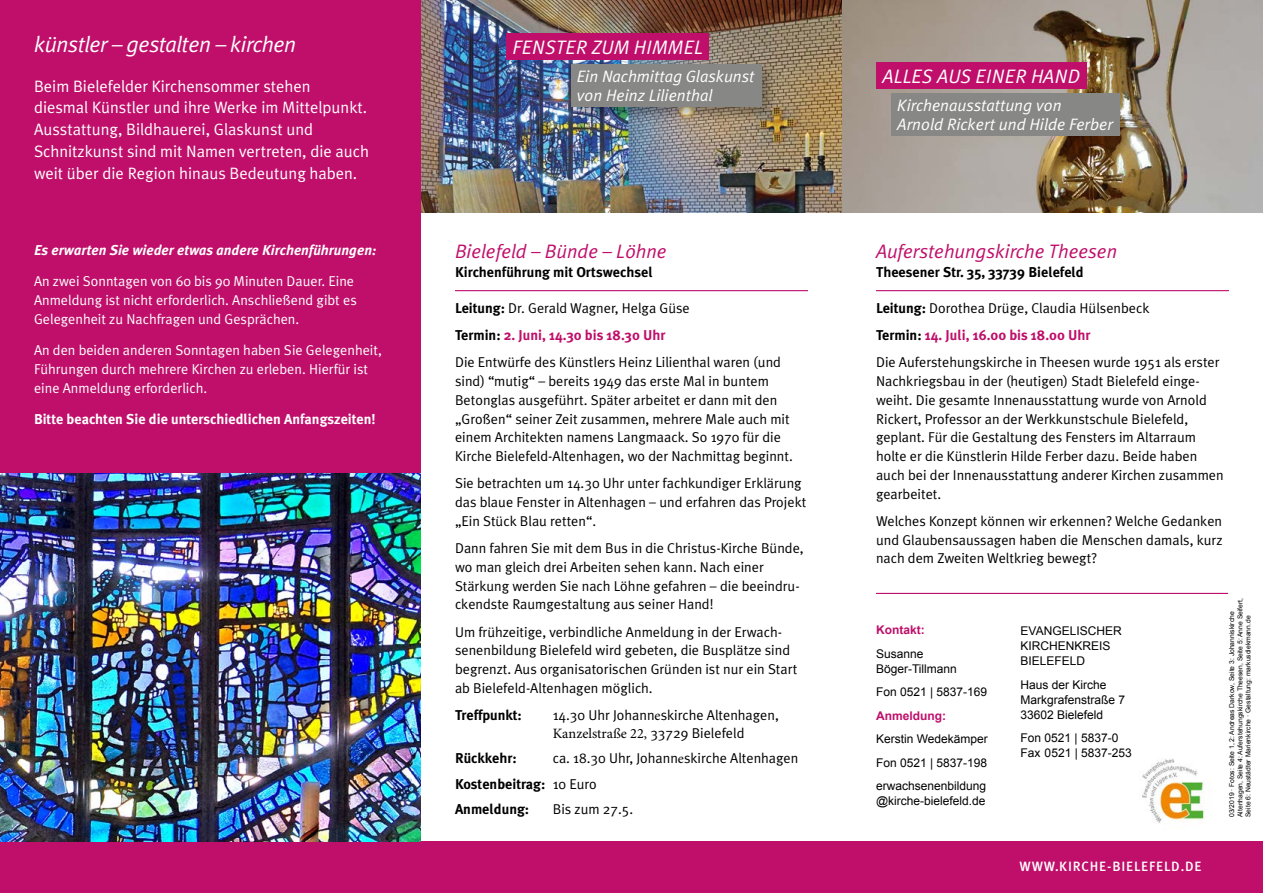
<style>
.page{position:relative;width:1263px;height:893px;background:#fff}
.page>*{position:absolute;margin:0;border:0;box-sizing:border-box;transform-origin:0 0}
.t1{font:italic 22.35px "Meta Plus Normal";letter-spacing:-.02em;color:#fff}
.t2{font:italic 19.5px "Meta Plus Normal";color:#bf0f6a}
.t3{font:italic 19.5px "Meta Plus Normal";letter-spacing:.015em;color:#fff}
.t4{font:16.5px/21.8px "Meta Plus Normal";color:#fff}
.t5{font:italic 16.5px/19.8px "Meta Plus Normal";color:#fff}
.t6{font:14.25px/18.8px "Meta Plus Normal";color:#000}
.t7{font:14.25px/18.8px "Meta Plus Normal";color:#fff}
.t8{font:700 14.25px/24.8px "Meta Plus";color:#000}
.t9{font:700 14.25px "Meta Plus";color:#bf0f6a}
.t10{font:700 14.25px "Meta Plus";color:#fff}
.t11{font:italic 700 14.25px "Meta Plus";color:#fff}
.t12{font:14.25px "Minion Pro";color:#000}
.t13{font:500 13.5px "Meta Plus";letter-spacing:.06em;color:#fff}
.t14{font:12px/15px "Arial";color:#000}
.t15{font:700 12px "Arial";color:#bf0f6a}
.t16{font:6.75px/8.1px "Arial";color:#000}
.s1{font-family:"Meta Plus";font-weight:700}
.s2{color:#000}
.s3{font-family:"Minion Pro"}
.s4{font-family:"Meta Plus Normal"}
.s5{font-family:"Meta Plus Normal";font-weight:400}
</style>
<div class="page">
<img style="left:1142px;top:759px;width:63px;height:69px">
<img style="left:421px;top:0;width:842px;height:213px">
<div style="left:0;top:0;width:421px;height:854px;background:#bf0f6a"></div>
<div style="left:0;top:842px;width:1263px;height:51px;background:#bf0f6a"></div>
<div style="left:876px;top:62px;width:210px;height:27px;background:#bf0f6a"></div>
<div style="left:892px;top:93px;width:228px;height:43px;background:#878786"></div>
<div style="left:506px;top:33px;width:203px;height:27px;background:#bf0f6a"></div>
<div style="left:568px;top:61px;width:209px;height:61px;background:#000;opacity:.3"></div>
<div style="left:571px;top:64px;width:191px;height:43px;background:#878786"></div>
<img style="left:0;top:473px;width:421px;height:369px">
<hr style="left:455px;top:290px;width:353px;height:1px;background:#bf0f6a">
<hr style="left:876px;top:290px;width:353px;height:1px;background:#bf0f6a">
<hr style="left:876px;top:593px;width:352px;height:1px;background:#bf0f6a">
<h1 class="t1" style="left:34px;top:31px;width:264px">künstler – gestalten – kirchen</h1>
<p class="t4" style="left:34px;top:75px;width:337px">Beim Bielefelder Kirchensommer stehen diesmal Künstler und ihre Werke im Mittelpunkt.<br>Ausstattung, Bildhauerei, Glaskunst und Schnitzkunst sind mit Namen vertreten, die auch weit über die Region hinaus Bedeutung haben.</p>
<p class="t11" style="left:34px;top:241px;width:344px">Es erwarten Sie wieder etwas andere Kirchenführungen:</p>
<p class="t7" style="left:34px;top:272px;width:324px">An zwei Sonntagen von 60 bis 90 Minuten Dauer. Eine<br>Anmeldung ist nicht erforderlich. Anschließend gibt es<br>Gelegenheit zu Nachfragen und Gesprächen.</p>
<p class="t7" style="left:34px;top:341px;width:349px">An den beiden anderen Sonntagen haben Sie Gelegenheit,<br>Führungen durch mehrere Kirchen zu erleben. Hierfür ist eine Anmeldung erforderlich.</p>
<p class="t10" style="left:34px;top:411px;width:343px">Bitte beachten Sie die unterschiedlichen Anfangszeiten!</p>
<h2 class="t3" style="left:513px;top:36px;width:192px">FENSTER ZUM HIMMEL</h2>
<p class="t5" style="left:577px;top:66px;width:179px">Ein Nachmittag Glaskunst von Heinz Lilienthal</p>
<h2 class="t2" style="left:455px;top:240px;width:213px">Bielefeld – Bünde – Löhne</h2>
<p class="t8" style="left:455px;top:260px;width:199px">Kirchenführung mit Ortswechsel</p>
<p class="t6" style="left:455px;top:298px;width:236px"><span class="s1">Leitung:</span> Dr. Gerald Wagner, Helga Güse</p>
<p class="t9" style="left:455px;top:327px;width:212px"><span class="s2">Termin:</span> 2. Juni, 14.30 bis 18.30 Uhr</p>
<p class="t6" style="left:455px;top:353px;width:339px">Die Entwürfe des Künstlers Heinz Lilienthal waren (und sind) “mutig“ – bereits 1949 das erste Mal in buntem Betonglas ausgeführt. Später arbeitet er dann mit den „Großen“ seiner Zeit zusammen, mehrere Male auch mit einem Architekten namens Langmaack. So 1970 für die Kirche Bielefeld-Altenhagen, wo der Nachmittag beginnt.</p>
<p class="t6" style="left:455px;top:474px;width:353px">Sie betrachten um 14.30 Uhr unter fachkundiger Erklärung das blaue Fenster in Altenhagen – und erfahren das Projekt „Ein Stück Blau retten“.</p>
<p class="t6" style="left:455px;top:539px;width:350px">Dann fahren Sie mit dem Bus in die Christus-Kirche Bünde, wo man gleich drei Arbeiten sehen kann. Nach einer Stärkung werden Sie nach Löhne gefahren – die beeindru&shy;ckendste Raumgestaltung aus seiner Hand!</p>
<p class="t6" style="left:455px;top:622px;width:344px">Um frühzeitige, verbindliche Anmeldung in der Erwach&shy;senenbildung Bielefeld wird gebeten, die Busplätze sind begrenzt. Aus organisatorischen Gründen ist nur ein Start ab Bielefeld-Altenhagen möglich.</p>
<p class="t8" style="left:455px;top:703px;width:68px">Treffpunkt:</p>
<p class="t6" style="left:553px;top:705px;width:228px">14.30 Uhr Johann<span class="s3">e</span>skirche Altenhagen,</p>
<p class="t12" style="left:553px;top:724px;width:193px">Kanzelstraße 22, <span class="s4">33729 Bielefeld</span></p>
<p class="t8" style="left:455px;top:746px;width:63px">Rückkehr:</p>
<p class="t6" style="left:553px;top:749px;width:247px">ca. 18.30 Uhr, Johann<span class="s3">e</span>skirche Altenhagen</p>
<p class="t8" style="left:455px;top:771px;width:143px">Kostenbeitrag: <span class="s5">10 Euro<br></span>Anmeldung:</p>
<p class="t6" style="left:553px;top:799px;width:82px">Bis zum 27.5.</p>
<h2 class="t3" style="left:882px;top:65px;width:199px">ALLES AUS EINER HAND</h2>
<p class="t5" style="left:897px;top:95px;width:217px">Kirchenausstattung von<br>Arnold Rickert und Hilde Ferber</p>
<h2 class="t2" style="left:876px;top:240px;width:243px">Auferstehungskirche Theesen</h2>
<p class="t8" style="left:876px;top:260px;width:209px">Theesener Str. 35, 33739 Bielefeld</p>
<p class="t6" style="left:876px;top:298px;width:275px"><span class="s1">Leitung:</span> Dorothea Drüge, Claudia Hülsenbeck</p>
<p class="t9" style="left:876px;top:327px;width:216px"><span class="s2">Termin:</span> 14. Juli, 16.00 bis 18.00 Uhr</p>
<p class="t6" style="left:876px;top:353px;width:349px">Die Auferstehungskirche in Theesen wurde 1951 als erster Nachkriegsbau in der (heutigen) Stadt Bielefeld einge&shy;weiht. Die gesamte Innenausstattung wurde von Arnold Rickert, Professor an der Werkkunstschule Bielefeld, geplant. Für die Gestaltung des Fensters im Altarraum holte er die Künstlerin Hilde Ferber dazu. Beide haben auch bei der Innenausstattung anderer Kirchen zusammen gearbeitet.</p>
<p class="t6" style="left:876px;top:511px;width:348px;text-align:justify">Welches Konzept können wir erkennen? Welche Gedanken und Glaubensaussagen haben die Menschen damals, kurz nach dem Zweiten Weltkrieg bewegt?</p>
<p class="t15" style="left:876px;top:622px;width:50px">Kontakt:</p>
<p class="t14" style="left:876px;top:646px;width:82px">Susanne<br>Böger-Tillmann</p>
<p class="t14" style="left:876px;top:685px;width:113px">Fon 0521 | 5837-169</p>
<p class="t15" style="left:876px;top:708px;width:71px">Anmeldung:</p>
<p class="t14" style="left:876px;top:727px;width:113px;line-height:23.5px;text-align:justify">Kerstin Wedekämper Fon 0521 | 5837-198 erwachsenenbildung</p>
<p class="t14" style="left:876px;top:794px;width:111px">@kirche-bielefeld.de</p>
<p class="t14" style="left:1020px;top:624px;width:103px">EVANGELISCHER<br>KIRCHENKREIS<br>BIELEFELD</p>
<p class="t14" style="left:1020px;top:677px;width:106px">Haus der Kirche<br>Markgrafenstraße 7<br>33602 Bielefeld</p>
<p class="t14" style="left:1020px;top:731px;width:113px">Fon 0521 | 5837-0<br>Fax 0521 | 5837-253</p>
<p class="t13" style="left:1019px;top:859px;width:184px">WWW.KIRCHE-BIELEFELD.DE</p>
<p class="t16" style="left:1228px;top:817px;width:221px;rotate:-90deg">03/2019 ∙ Fotos: Seite 1, 2: Andreas Darkow, Seite 3: Johanniskirche<br>Altenhagen, Seite 4: Auferstehungskirche Theesen, Seite 5: Anne Seifert,<br>Seite 6: Neustädter Marienkirche · Gestaltung: markusdiekmann.de</p>
</div>
